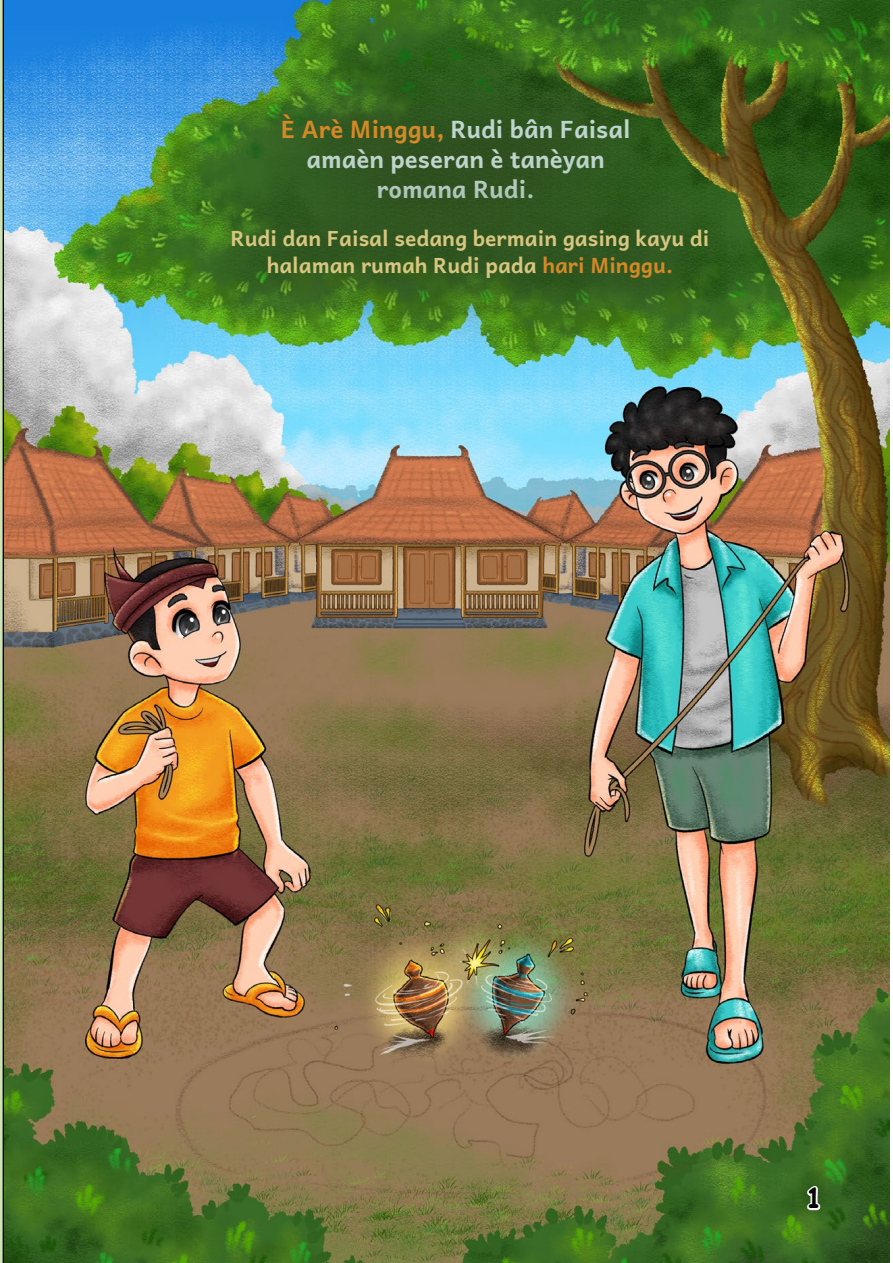
<style>
.page{position:relative;width:893px;height:1263px;background:#fff}
.page>*{position:absolute;margin:0;border:0;box-sizing:border-box;transform-origin:0 0}
.t1{font:700 27px "Comic Sans MS";color:#000}
.t2{font:700 24px/30px "Andika New Basic";color:#bed5cd;text-align:center}
.t3{font:700 21px/27px "Andika New Basic";color:#d7c680;text-align:center}
.s1{color:#d48929}
.s2{color:#c0d6ce}
</style>
<div class="page">
<img style="left:4px;top:0;width:886px;height:1263px">
<svg style="left:0;top:0;width:4px;height:1263px;background:#879574"></svg>
<svg style="left:805px;top:1184px;width:18px;height:29px"></svg>
<div style="left:206px;top:40px;width:498px;height:237px;background:#314223;opacity:.75"></div>
<div style="left:157px;top:153px;width:626px;height:201px;background:#314223;opacity:.75"></div>
<p class="t2" style="left:281px;top:111px;width:351px"><span class="s1">È Arè Minggu,</span> Rudi bân Faisal amaèn <span class="s2">peseran è</span> tanèyan romana Rudi.</p>
<p class="t3" style="left:231px;top:222px;width:480px">Rudi dan Faisal sedang bermain gasing kayu di halaman rumah Rudi pada <span class="s1">hari Minggu.</span></p>
<p class="t1" style="left:806px;top:1178px;width:18px">1</p>
</div>
